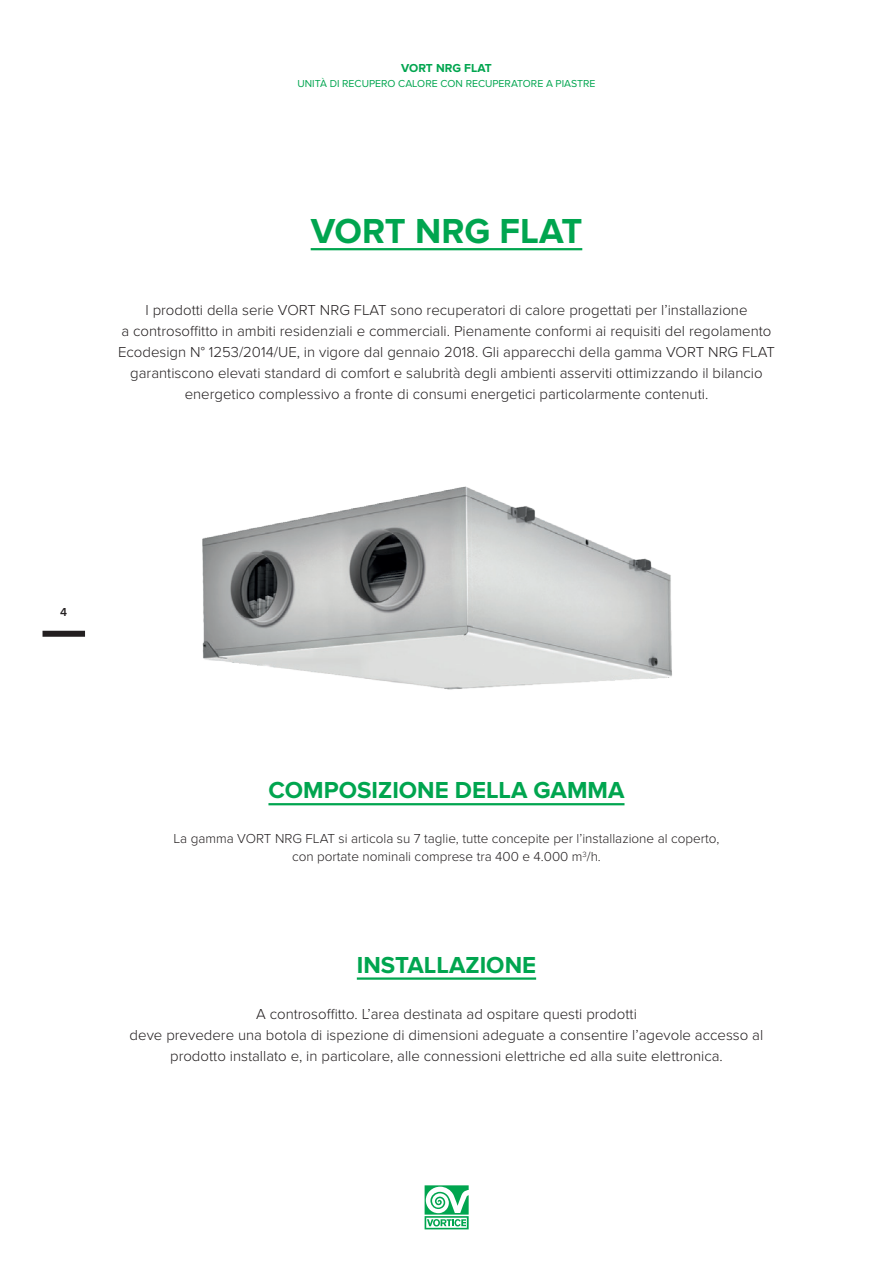
<style>
.page{position:relative;width:893px;height:1263px;background:#fff}
.page>*{position:absolute;margin:0;border:0;box-sizing:border-box;transform-origin:0 0}
.t1{font:700 36px "Proxima Nova";color:#00a54f}
.t2{font:700 24px "Proxima Nova";color:#00a54f}
.t3{font:300 15px/21px "Proxima Nova";color:#231f20;text-align:center}
.t4{font:300 13.5px "Proxima Nova";color:#231f20}
.t5{font:700 12px "Proxima Nova";color:#00a54f}
.t6{font:600 12px "Proxima Nova";color:#231f20}
.t7{font:10.5px "Proxima Nova";color:#00a54f}
</style>
<div class="page">
<div style="left:43px;top:631px;width:42px;height:6px;background:#231f20"></div>
<div style="left:423px;top:1183px;width:47px;height:48px;background:linear-gradient(to right,#92d8b3,#92d8b3)"></div>
<svg style="left:425px;top:1185px;width:44px;height:44px"></svg>
<img style="left:202px;top:486px;width:470px;height:204px">
<hr style="left:311px;top:248px;width:271px;height:2px;background:#00a54f">
<hr style="left:268px;top:803px;width:356px;height:2px;background:#00a54f">
<hr style="left:357px;top:977px;width:179px;height:3px;background:#00a54f">
<p class="t5" style="left:401px;top:61px;width:92px">VORT NRG FLAT</p>
<p class="t7" style="left:297px;top:77px;width:299px">UNITÀ DI RECUPERO CALORE CON RECUPERATORE A PIASTRE</p>
<p class="t1" style="left:311px;top:210px;width:273px">VORT NRG FLAT</p>
<p class="t3" style="left:118px;top:300px;width:658px">I prodotti della serie VORT NRG FLAT sono recuperatori di calore progettati per l’installazione<br>a controsoffitto in ambiti residenziali e commerciali. Pienamente conformi ai requisiti del regolamento Ecodesign N° 1253/2014/UE, in vigore dal gennaio 2018. Gli apparecchi della gamma VORT NRG FLAT garantiscono elevati standard di comfort e salubrità degli ambienti asserviti ottimizzando il bilancio energetico complessivo a fronte di consumi energetici particolarmente contenuti.</p>
<p class="t6" style="left:60px;top:605px;width:8px">4</p>
<p class="t2" style="left:268px;top:776px;width:358px">COMPOSIZIONE DELLA GAMMA</p>
<p class="t4" style="left:174px;top:831px;width:547px">La gamma VORT NRG FLAT si articola su 7 taglie, tutte concepite per l’installazione al coperto,</p>
<p class="t4" style="left:292px;top:849px;width:310px">con portate nominali comprese tra 400 e 4.000 m<sup>3</sup>/h.</p>
<p class="t2" style="left:357px;top:951px;width:181px">INSTALLAZIONE</p>
<p class="t3" style="left:130px;top:1003px;width:635px">A controsoffitto. L’area destinata ad ospitare questi prodotti<br>deve prevedere una botola di ispezione di dimensioni adeguate a consentire l’agevole accesso al prodotto installato e, in particolare, alle connessioni elettriche ed alla suite elettronica.</p>
</div>
